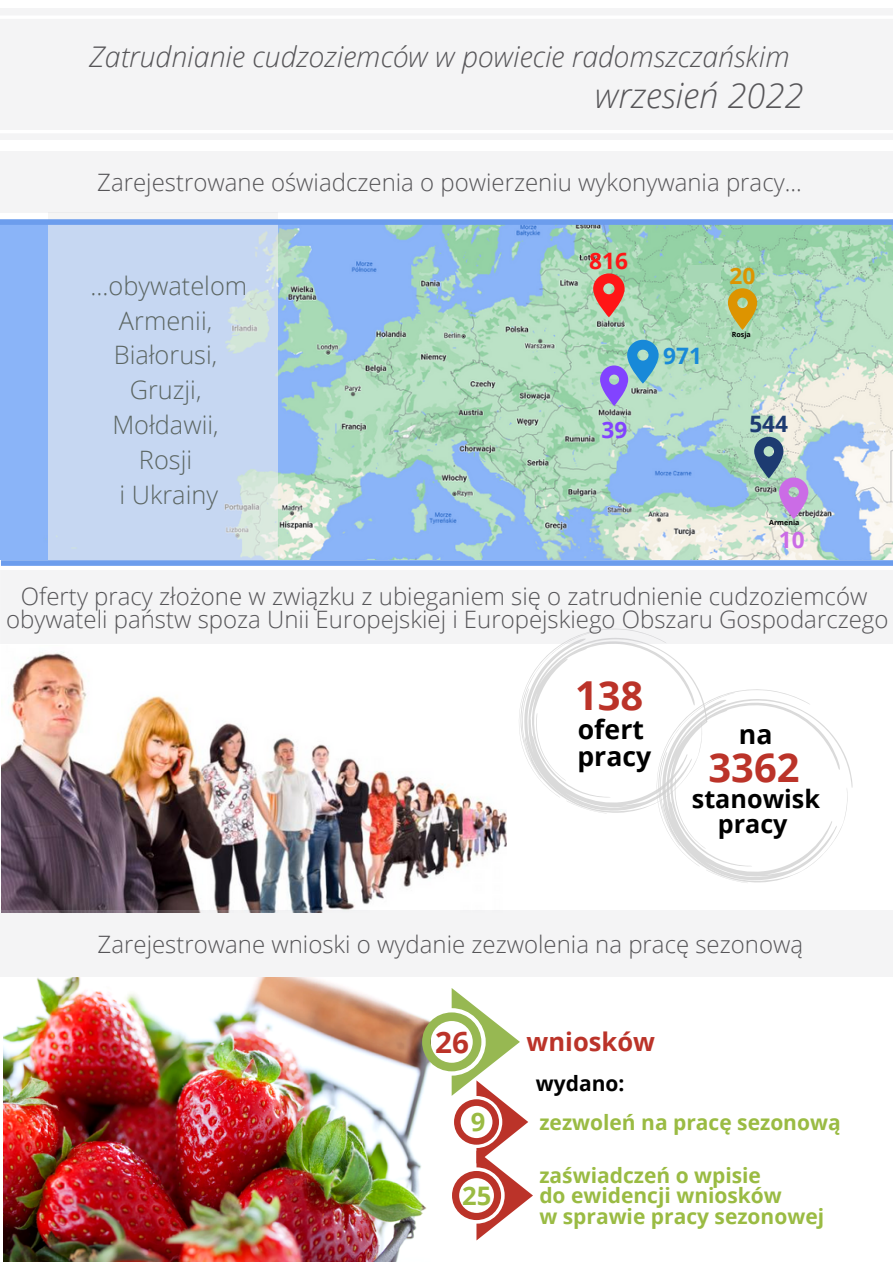
<style>
.page{position:relative;width:893px;height:1264px;background:#fff}
.page>*{position:absolute;margin:0;border:0;box-sizing:border-box;transform-origin:0 0}
.t1{font:700 39.9px "Open Sans";color:#bb3329}
.t2{font:italic 300 34.5px "Open Sans";color:#565558}
.t3{font:700 29.55px "Open Sans";color:#bb3329}
.t4{font:italic 300 28.5px "Open Sans";color:#565558}
.t5{font:700 26.7px "Open Sans";color:#000}
.t6{font:700 26.55px/27.2px "Open Sans";color:#000}
.t7{font:700 25.5px "Open Sans";color:#bb3329}
.t8{font:700 25.5px "Open Sans";color:#9abb43}
.t9{font:300 25.35px/34.8px "Open Sans";color:#5c6663;text-align:center}
.t10{font:700 25.2px/24.8px "Open Sans";color:#000;text-align:center}
.t11{font:300 24px/23.5px "Open Sans";color:#565558;text-align:center}
.t12{font:700 22.65px "Open Sans";color:#1d3b71}
.t13{font:700 22.65px "Open Sans";color:#ff1616}
.t14{font:700 22.65px "Open Sans";color:#1889d8}
.t15{font:700 22.65px "Open Sans";color:#cb6ce6}
.t16{font:700 22.65px "Open Sans";color:#dd9400}
.t17{font:700 22.65px "Open Sans";color:#8243ff}
.t18{font:700 21px/20.2px "Open Sans";color:#9abb43}
.t19{font:700 21px "Open Sans";color:#000}
.t20{font:700 7.05px "Open Sans";color:#000}
</style>
<div class="page">
<img style="left:3px;top:977px;width:419px;height:284px">
<svg style="left:422px;top:988px;width:111px;height:252px"></svg>
<img style="left:2px;top:651px;width:504px;height:259px">
<img style="left:0;top:225px;width:892px;height:335px">
<svg style="left:48px;top:212px;width:230px;height:29px;fill:#c6d7f2"></svg>
<svg style="left:48px;top:241px;width:230px;height:319px;background:#c7d8f0"></svg>
<div style="left:0;top:219px;width:892px;height:6px;background:#6c9ded"></div>
<svg style="left:593px;top:273px;width:31px;height:44px"></svg>
<svg style="left:600px;top:340px;width:58px;height:66px;background:#84aacc"></svg>
<svg style="left:754px;top:437px;width:54px;height:82px;background:#a1aabb"></svg>
<svg style="left:687px;top:265px;width:33px;height:18px"></svg>
<svg style="left:727px;top:288px;width:30px;height:42px"></svg>
<div style="left:1px;top:560px;width:891px;height:6px;background:#6c9ded"></div>
<svg style="left:518px;top:643px;width:334px;height:240px"></svg>
<div style="left:0;top:9px;width:892px;height:131px;background:#f4f4f5"></div>
<hr style="left:0;top:130px;width:892px;height:3px;background:#fff">
<hr style="left:0;top:15px;width:892px;height:4px;background:#fff">
<div style="left:0;top:151px;width:892px;height:61px;background:#f4f4f5"></div>
<div style="left:1px;top:570px;width:891px;height:73px;background:#f4f4f5"></div>
<div style="left:0;top:910px;width:892px;height:66px;background:#f4f4f5"></div>
<p class="t4" style="left:89px;top:36px;width:701px">Zatrudnianie cudzoziemców w powiecie radomszczańskim</p>
<h2 class="t2" style="left:595px;top:71px;width:210px">wrzesień 2022</h2>
<p class="t11" style="left:97px;top:170px;width:706px">Zarejestrowane oświadczenia o powierzeniu wykonywania pracy...</p>
<p class="t9" style="left:90px;top:267px;width:158px">...obywatelom<br>Armenii,<br>Białorusi,<br>Gruzji,<br>Mołdawii,<br>Rosji<br>i Ukrainy</p>
<p class="t13" style="left:589px;top:245px;width:40px">816</p>
<p class="t17" style="left:601px;top:414px;width:27px">39</p>
<p class="t14" style="left:663px;top:340px;width:40px">971</p>
<p class="t16" style="left:729px;top:260px;width:27px">20</p>
<p class="t20" style="left:731px;top:330px;width:21px">Rosja</p>
<p class="t12" style="left:749px;top:408px;width:40px">544</p>
<p class="t20" style="left:769px;top:517px;width:32px">Armenia</p>
<p class="t15" style="left:778px;top:523px;width:27px">10</p>
<p class="t11" style="left:6px;top:583px;width:883px">Oferty pracy złożone w związku z ubieganiem się o zatrudnienie cudzoziemców obywateli państw spoza Unii Europejskiej i Europejskiego Obszaru Gospodarczego</p>
<h1 class="t1" style="left:575px;top:667px;width:70px">138</h1>
<p class="t6" style="left:577px;top:715px;width:75px">ofert pracy</p>
<p class="t5" style="left:738px;top:715px;width:35px">na</p>
<h1 class="t1" style="left:708px;top:739px;width:92px">3362</h1>
<p class="t10" style="left:691px;top:786px;width:130px">stanowisk pracy</p>
<p class="t11" style="left:98px;top:932px;width:707px">Zarejestrowane wnioski o wydanie zezwolenia na pracę sezonową</p>
<p class="t3" style="left:435px;top:1021px;width:35px">26</p>
<p class="t7" style="left:526px;top:1023px;width:130px">wniosków</p>
<p class="t19" style="left:536px;top:1068px;width:90px">wydano:</p>
<p class="t8" style="left:471px;top:1103px;width:16px">9</p>
<p class="t18" style="left:539px;top:1111px;width:303px">zezwoleń na pracę sezonową</p>
<p class="t8" style="left:462px;top:1177px;width:31px">25</p>
<p class="t18" style="left:539px;top:1164px;width:286px">zaświadczeń o wpisie<br>do ewidencji wniosków<br>w sprawie pracy sezonowej</p>
</div>
